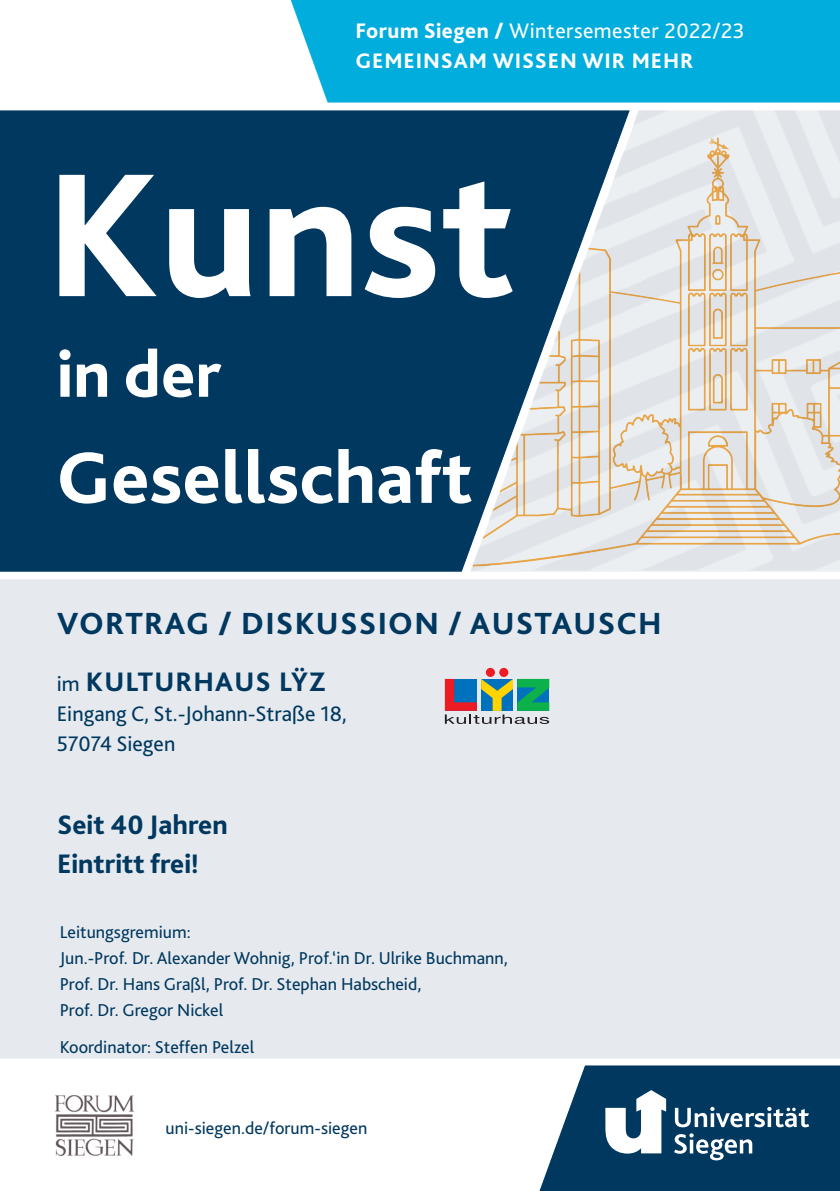
<style>
.page{position:relative;width:840px;height:1191px;background:#fff}
.page>*{position:absolute;margin:0;border:0;box-sizing:border-box;transform-origin:0 0}
.t1{font:800 184px "Bliss 2";color:#fff}
.t2{font:800 76px "Bliss 2";color:#fff}
.t3{font:800 68px "Bliss 2";color:#fff}
.t4{font:800 32px "Bliss 2";letter-spacing:.04em;color:#00385f}
.t5{font:800 28px/39.6px "Bliss 2";color:#00385f}
.t6{font:800 28px "Bliss 2";letter-spacing:.04em;color:#00385f}
.t7{font:800 22px/30px "Bliss 2";letter-spacing:.04em;color:#fff}
.t8{font:22px/30px "Bliss 2";color:#00385f}
.t9{font:18px/26px "Bliss 2";color:#00385f}
.s1{font-weight:400}
.s2{font-weight:400;font-size:22px}
</style>
<div class="page">
<div style="left:0;top:579px;width:839px;height:479px;background:#e6eaee"></div>
<div style="left:0;top:110px;width:629px;height:461px;background:#003860"></div>
<div style="left:290px;top:0;width:549px;height:102px;background:#00addc"></div>
<img style="left:540px;top:1065px;width:299px;height:125px">
<svg style="left:673px;top:1133px;width:78px;height:27px"></svg>
<svg style="left:674px;top:1106px;width:134px;height:21px"></svg>
<svg style="left:605px;top:1090px;width:60px;height:63px"></svg>
<img style="left:55px;top:1095px;width:79px;height:62px">
<img style="left:472px;top:137px;width:367px;height:430px">
<svg style="left:444px;top:679px;width:105px;height:45px;background:#75988e"></svg>
<div style="left:485px;top:668px;width:9px;height:9px;background:#ed1c24;border-radius:50%"></div>
<div style="left:499px;top:668px;width:9px;height:9px;background:#ed1c24;border-radius:50%"></div>
<p class="t7" style="left:355px;top:16px;width:390px">Forum Siegen / <span class="s1">Wintersemester 2022/23<br></span>GEMEINSAM WISSEN WIR MEHR</p>
<h1 class="t1" style="left:45px;top:130px;width:470px">Kunst</h1>
<h3 class="t3" style="left:57px;top:335px;width:166px">in der</h3>
<h2 class="t2" style="left:56px;top:434px;width:417px">Gesellschaft</h2>
<h3 class="t4" style="left:57px;top:605px;width:605px">VORTRAG / DISKUSSION / AUSTAUSCH</h3>
<h3 class="t6" style="left:57px;top:666px;width:270px"><span class="s2">im</span> KULTURHAUS LŸZ</h3>
<p class="t8" style="left:57px;top:698px;width:291px">Eingang C, St.-Johann-Straße 18,<br>57074 Siegen</p>
<h3 class="t5" style="left:57px;top:804px;width:172px">Seit 40 Jahren<br>Eintritt frei!</h3>
<p class="t9" style="left:60px;top:918px;width:449px">Leitungsgremium:<br>Jun.-Prof. Dr. Alexander Wohnig, Prof.‘in Dr. Ulrike Buchmann, Prof. Dr. Hans Graßl, Prof. Dr. Stephan Habscheid,<br>Prof. Dr. Gregor Nickel</p>
<p class="t9" style="left:60px;top:1034px;width:196px">Koordinator: Steffen Pelzel</p>
<p class="t9" style="left:165px;top:1115px;width:203px">uni-siegen.de/forum-siegen</p>
</div>
